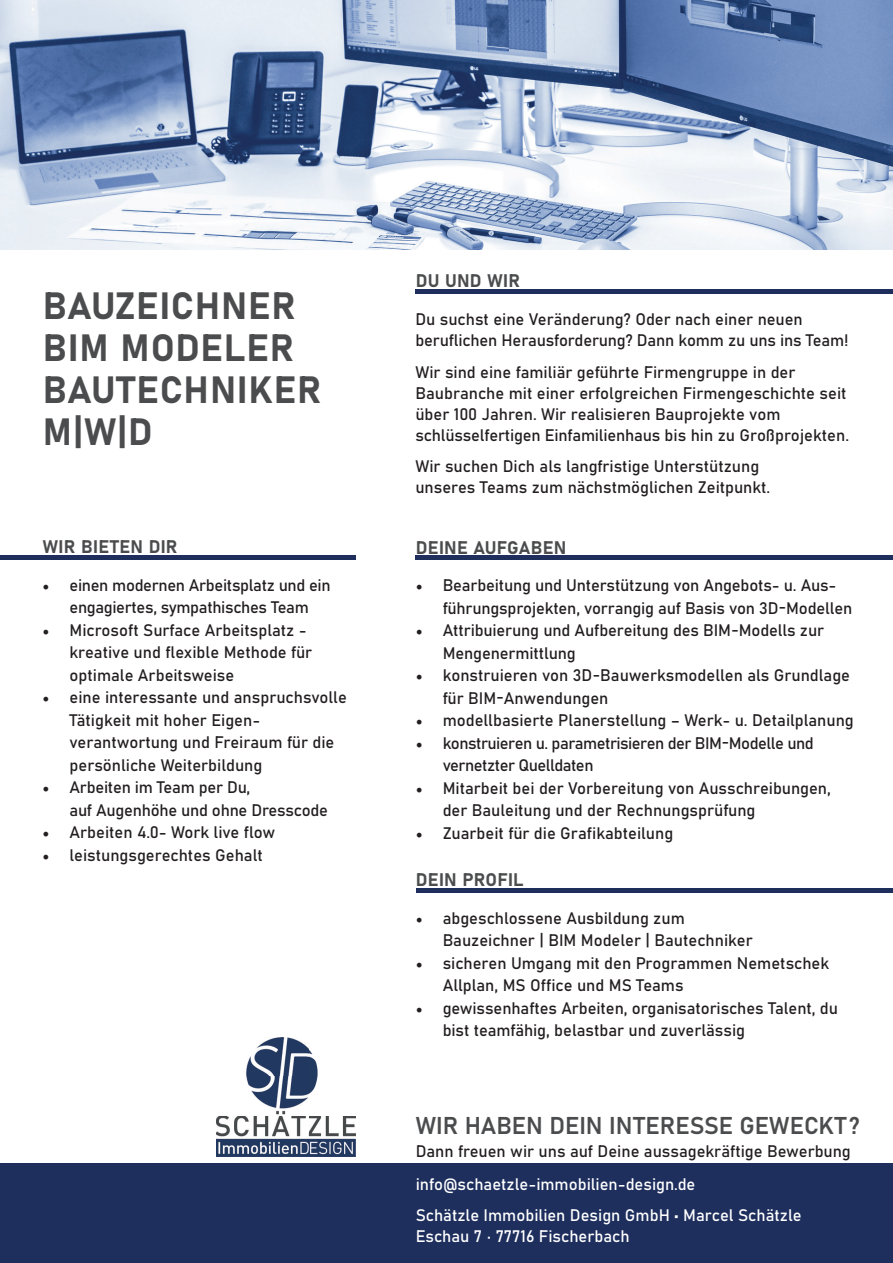
<style>
.page{position:relative;width:893px;height:1263px;background:#fff}
.page>*{position:absolute;margin:0;border:0;box-sizing:border-box;transform-origin:0 0}
.t1{font:37.5px/42px "Bahnschrift";letter-spacing:.025em;color:#4b4c4d}
.t2{font:24px "Bahnschrift";color:#4b4c4d}
.t3{font:18px "Bahnschrift";letter-spacing:.02em;color:#4b4c4d}
.t4{font:16.5px/22.5px "Bahnschrift";color:#231f20}
.t5{font:16.5px/31.5px "Bahnschrift";color:#fff}
.t6{font:16.5px/22.5px "Bahnschrift";letter-spacing:-.03em;color:#231f20}
.t7{font:16.5px/22.5px "Bahnschrift";letter-spacing:-.02em;color:#231f20;text-align:center}
.s1{font-family:"Minion Pro";font-size:18px}
</style>
<div class="page">
<div style="left:0;top:1163px;width:893px;height:100px;background:#1e2f5e"></div>
<img style="left:0;top:0;width:893px;height:250px">
<hr style="left:416px;top:556px;width:477px;height:4px;background:#1e2f5e">
<div style="left:416px;top:888px;width:477px;height:5px;background:#1e2f5e"></div>
<div style="left:0;top:555px;width:355px;height:5px;background:#1e2f5e"></div>
<hr style="left:415px;top:290px;width:478px;height:4px;background:#1e2f5e">
<img style="left:216px;top:1037px;width:140px;height:119px">
<h1 class="t1" style="left:43px;top:283px;width:280px">BAUZEICHNER<br>BIM MODELER<br>BAUTECHNIKER<br>M|W|D</h1>
<p class="t3" style="left:43px;top:533px;width:136px">WIR BIETEN DIR</p>
<p class="t7" style="left:43px;top:573px;width:290px"><span class="s1">•</span> einen modernen Arbeitsplatz und ein engagiertes, sympathisches Team</p>
<p class="t4" style="left:70px;top:618px;width:244px;text-indent:-27px"><span class="s1">•</span> Microsoft Surface Arbeitsplatz - kreative und flexible Methode für optimale Arbeitsweise</p>
<p class="t4" style="left:70px;top:685px;width:279px;text-indent:-27px"><span class="s1">•</span> eine interessante und anspruchsvolle<br>Tätigkeit mit hoher Eigen&shy;verantwortung und Freiraum für die persönliche Weiterbildung</p>
<p class="t4" style="left:70px;top:775px;width:260px;text-indent:-27px"><span class="s1">•</span> Arbeiten im Team per Du,<br>auf Augenhöhe und ohne Dresscode</p>
<p class="t4" style="left:43px;top:820px;width:234px"><span class="s1">•</span> Arbeiten 4.0- Work live flow</p>
<p class="t4" style="left:43px;top:843px;width:222px"><span class="s1">•</span> leistungsgerechtes Gehalt</p>
<p class="t3" style="left:416px;top:267px;width:106px">DU UND WIR</p>
<p class="t4" style="left:415px;top:308px;width:435px;line-height:21px">Du suchst eine Veränderung? Oder nach einer neuen beruflichen Herausforderung? Dann komm zu uns ins Team!</p>
<p class="t4" style="left:415px;top:360px;width:435px;line-height:21px">Wir sind eine familiär geführte Firmengruppe in der Baubranche mit einer erfolgreichen Firmengeschichte seit über 100 Jahren. Wir realisieren Bauprojekte vom schlüsselfertigen Einfamilienhaus bis hin zu Großprojekten.</p>
<p class="t4" style="left:415px;top:455px;width:356px;line-height:21px">Wir suchen Dich als langfristige Unterstützung unseres Teams zum nächstmöglichen Zeitpunkt.</p>
<p class="t3" style="left:416px;top:533px;width:152px">DEINE AUFGABEN</p>
<p class="t4" style="left:443px;top:573px;width:411px;text-indent:-27px"><span class="s1">•</span> Bearbeitung und Unterstützung von Angebots- u. Aus&shy;führungsprojekten, vorrangig auf Basis von 3D-Modellen</p>
<p class="t4" style="left:443px;top:618px;width:383px;text-indent:-27px"><span class="s1">•</span> Attribuierung und Aufbereitung des BIM-Modells zur<br>Mengenermittlung</p>
<p class="t4" style="left:443px;top:663px;width:409px;text-indent:-27px"><span class="s1">•</span> konstruieren von 3D-Bauwerksmodellen als Grundlage für BIM-Anwendungen</p>
<p class="t4" style="left:416px;top:708px;width:440px"><span class="s1">•</span> modellbasierte Planerstellung – Werk- u. Detailplanung</p>
<p class="t6" style="left:443px;top:730px;width:372px;text-indent:-27px"><span class="s1">•</span> konstruieren u. parametrisieren der BIM-Modelle und vernetzter Quelldaten</p>
<p class="t4" style="left:443px;top:775px;width:390px;text-indent:-27px"><span class="s1">•</span> Mitarbeit bei der Vorbereitung von Ausschreibungen, der Bauleitung und der Rechnungsprüfung</p>
<p class="t4" style="left:416px;top:820px;width:259px"><span class="s1">•</span> Zuarbeit für die Grafikabteilung</p>
<p class="t3" style="left:416px;top:866px;width:109px">DEIN PROFIL</p>
<p class="t4" style="left:443px;top:905px;width:312px;text-indent:-27px"><span class="s1">•</span> abgeschlossene Ausbildung zum<br>Bauzeichner | BIM Modeler | Bautechniker</p>
<p class="t4" style="left:443px;top:950px;width:388px;text-indent:-27px"><span class="s1">•</span> sicheren Umgang mit den Programmen Nemetschek<br>Allplan, MS Office und MS Teams</p>
<p class="t4" style="left:443px;top:995px;width:397px;text-indent:-27px"><span class="s1">•</span> gewissenhaftes Arbeiten, organisatorisches Talent, du bist teamfähig, belastbar und zuverlässig</p>
<h2 class="t2" style="left:416px;top:1107px;width:446px">WIR HABEN DEIN INTERESSE GEWECKT?</h2>
<p class="t4" style="left:416px;top:1138px;width:437px">Dann freuen wir uns auf Deine aussagekräftige Bewerbung</p>
<p class="t5" style="left:416px;top:1167px;width:387px">info@schaetzle-immobilien-design.de<br>Schätzle Immobilien Design GmbH • Marcel Schätzle</p>
<p class="t5" style="left:416px;top:1219px;width:215px">Eschau 7 • 77716 Fischerbach</p>
</div>
